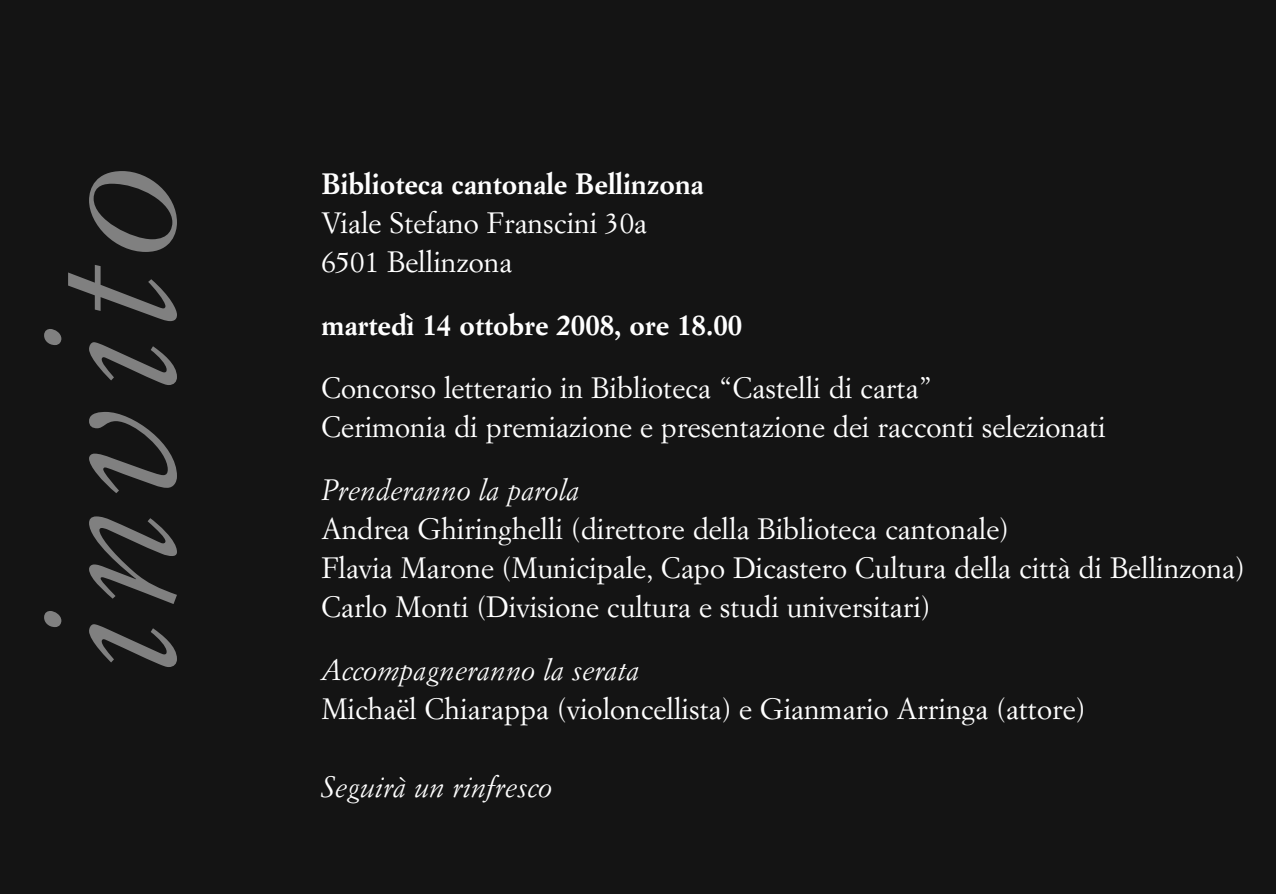
<style>
.page{position:relative;width:1276px;height:894px;background:#fff}
.page>*{position:absolute;margin:0;border:0;box-sizing:border-box;transform-origin:0 0}
.t1{font:italic 192px "Simoncini Garamond";color:#808080}
.t2{font:28.8px/39px "Simoncini Garamond";color:#fff}
.t3{font:italic 28.8px "Simoncini Garamond";color:#fff}
.t4{font:700 28.8px "Simoncini Garamond";color:#fff}
</style>
<div class="page">
<div style="left:0;top:0;width:1276px;height:893px;background:#141414"></div>
<h1 class="t1" style="left:26px;top:672px;width:509px;rotate:-90deg">invito</h1>
<p class="t4" style="left:321px;top:171px;width:384px">Biblioteca cantonale Bellinzona</p>
<p class="t2" style="left:321px;top:205px;width:327px">Viale Stefano Franscini 30a<br>6501 Bellinzona</p>
<p class="t4" style="left:321px;top:312px;width:422px">martedì 14 ottobre 2008, ore 18.00</p>
<p class="t2" style="left:321px;top:370px;width:786px">Concorso letterario in Biblioteca “Castelli di carta”<br>Cerimonia di premiazione e presentazione dei racconti selezionati</p>
<p class="t3" style="left:321px;top:477px;width:259px">Prenderanno la parola</p>
<p class="t2" style="left:321px;top:511px;width:925px">Andrea Ghiringhelli (direttore della Biblioteca cantonale)<br>Flavia Marone (Municipale, Capo Dicastero Cultura della città di Bellinzona)<br>Carlo Monti (Divisione cultura e studi universitari)</p>
<p class="t3" style="left:321px;top:657px;width:320px">Accompagneranno la serata</p>
<p class="t2" style="left:321px;top:691px;width:765px">Michaël Chiarappa (violoncellista) e Gianmario Arringa (attore)</p>
<p class="t3" style="left:321px;top:774px;width:232px">Seguirà un rinfresco</p>
</div>
